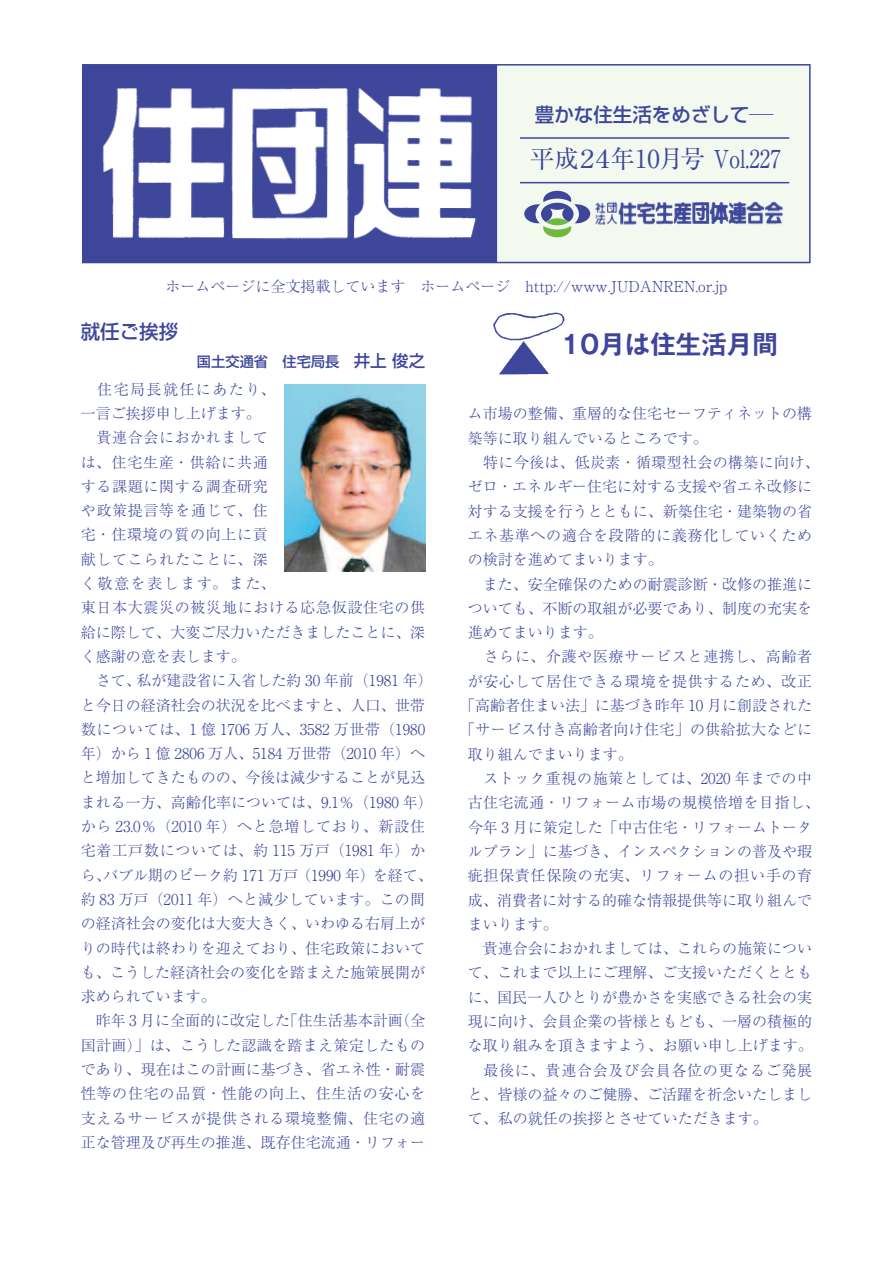
<style>
.page{position:relative;width:893px;height:1263px;background:#fff}
.page>*{position:absolute;margin:0;border:0;box-sizing:border-box;transform-origin:0 0}
.t1{font:700 25.5px "Gothic MB101 Pr 6 De";color:#3d469a}
.t2{font:24.75px "Ryumin Pr 6";color:#3d469a}
.t3{font:500 19.5px "Shin Go Pr 6";color:#3d469a}
.t4{font:300 15px/24.3px "Ryumin Pr 6";color:#3d469a}
.t5{font:300 15px "Ryumin Pr 6";letter-spacing:.05em;color:#3d469a}
.t6{font:300 15px "Ryumin Pr 6";letter-spacing:.025em;color:#3d469a}
.t7{font:300 15px "Ryumin Pr 6";letter-spacing:.04em;color:#3d469a}
.t8{font:300 15px "Ryumin Pr 6";letter-spacing:.02em;color:#3d469a}
.t9{font:300 15px "Ryumin Pr 6";letter-spacing:.045em;color:#3d469a}
.t10{font:500 14.25px "Shin Go Pr 6";color:#3d469a}
.s1{font-size:16.5px}
</style>
<div class="page">
<img style="left:285px;top:385px;width:140px;height:187px">
<svg style="left:82px;top:263px;width:729px;height:1px"></svg>
<div style="left:485px;top:65px;width:325px;height:197px;background:#f4f9ef"></div>
<div style="left:85px;top:67px;width:412px;height:193px;background:#3d469a"></div>
<img style="left:88px;top:74px;width:698px;height:182px">
<div style="left:82px;top:64px;width:729px;height:199px;border:2px solid #3d469a"></div>
<hr style="left:520px;top:137px;width:269px;height:2px;background:#3d469a">
<hr style="left:520px;top:182px;width:269px;height:1px;background:#3d469a">
<img style="left:493px;top:312px;width:72px;height:63px">
<h3 class="t3" style="left:535px;top:98px;width:240px">豊かな住生活をめざして─</h3>
<h2 class="t2" style="left:530px;top:140px;width:253px">平成２４年10月号 Vol.227</h2>
<p class="t4" style="left:166px;top:273px;width:563px">ホームページに全文掲載しています　ホームページ　http://www.JUDANREN.or.jp</p>
<h1 class="t1" style="left:561px;top:323px;width:219px">10月は住生活月間</h1>
<h3 class="t3" style="left:81px;top:315px;width:99px">就任ご挨拶</h3>
<p class="t10" style="left:197px;top:350px;width:230px">国土交通省　住宅局長　<span class="s1">井上 俊之</span></p>
<p class="t4" style="left:81px;top:376px;width:353px">　住宅局長就任にあたり、<br>一言ご挨拶申し上げます。<br>　貴連合会におかれまして<br>は、住宅生産・供給に共通<br>する課題に関する調査研究<br>や政策提言等を通じて、住<br>宅・住環境の質の向上に貢<br>献してこられたことに、深<br>く敬意を表します。また、<br>東日本大震災の被災地における応急仮設住宅の供給に際して、大変ご尽力いただきましたことに、深く感謝の意を表します。<br>　さて、私が建設省に入省した約 30 年前（1981 年）と今日の経済社会の状況を比べますと、人口、世帯数については、1 億 1706 万人、3582 万世帯（1980年）から 1 億 2806 万人、5184 万世帯（2010 年）へと増加してきたものの、今後は減少することが見込まれる一方、高齢化率については、9.1％（1980 年）から 23.0％（2010 年）へと急増しており、新設住宅着工戸数については、約 115 万戸（1981 年）から、バブル期のピーク約 171 万戸（1990 年）を経て、約 83 万戸（2011 年）へと減少しています。この間の経済社会の変化は大変大きく、いわゆる右肩上がりの時代は終わりを迎えており、住宅政策においても、こうした経済社会の変化を踏まえた施策展開が求められています。<br>　昨年 3 月に全面的に改定した「住生活基本計画（全国計画）」は、こうした認識を踏まえ策定したものであり、現在はこの計画に基づき、省エネ性・耐震性等の住宅の品質・性能の向上、住生活の安心を支えるサービスが提供される環境整備、住宅の適正な管理及び再生の推進、既存住宅流通・リフォー</p>
<p class="t4" style="left:468px;top:401px;width:346px">ム市場の整備、重層的な住宅セーフティネットの構</p>
<p class="t4" style="left:468px;top:425px;width:241px">築等に取り組んでいるところです。</p>
<p class="t6" style="left:468px;top:451px;width:353px">　特に今後は、低炭素・循環型社会の構築に向け、</p>
<p class="t4" style="left:468px;top:474px;width:346px">ゼロ・エネルギー住宅に対する支援や省エネ改修に</p>
<p class="t4" style="left:468px;top:498px;width:346px">対する支援を行うとともに、新築住宅・建築物の省</p>
<p class="t9" style="left:468px;top:523px;width:346px">エネ基準への適合を段階的に義務化していくため</p>
<p class="t4" style="left:468px;top:547px;width:196px">の検討を進めてまいります。</p>
<p class="t4" style="left:468px;top:571px;width:346px">　また、安全確保のための耐震診断・改修の推進に</p>
<p class="t4" style="left:468px;top:595px;width:346px">ついても、不断の取組が必要であり、制度の充実を</p>
<p class="t4" style="left:468px;top:619px;width:136px">進めてまいります。</p>
<p class="t5" style="left:468px;top:645px;width:346px">　さらに、介護や医療サービスと連携し、高齢者</p>
<p class="t5" style="left:468px;top:669px;width:346px">が安心して居住できる環境を提供するため、改正</p>
<p class="t4" style="left:460px;top:692px;width:353px">「高齢者住まい法」に基づき昨年 10 月に創設された</p>
<p class="t8" style="left:460px;top:718px;width:353px">「サービス付き高齢者向け住宅」の供給拡大などに</p>
<p class="t4" style="left:468px;top:741px;width:166px">取り組んでまいります。</p>
<p class="t7" style="left:468px;top:766px;width:346px">　ストック重視の施策としては、2020 年までの中</p>
<p class="t6" style="left:468px;top:791px;width:353px">古住宅流通・リフォーム市場の規模倍増を目指し、</p>
<p class="t4" style="left:468px;top:814px;width:346px">今年 3 月に策定した「中古住宅・リフォームトータ</p>
<p class="t4" style="left:468px;top:838px;width:346px">ルプラン」に基づき、インスペクションの普及や瑕</p>
<p class="t5" style="left:468px;top:864px;width:346px">疵担保責任保険の充実、リフォームの担い手の育</p>
<p class="t4" style="left:468px;top:887px;width:346px">成、消費者に対する的確な情報提供等に取り組んで</p>
<p class="t4" style="left:468px;top:911px;width:91px">まいります。</p>
<p class="t4" style="left:468px;top:935px;width:346px">　貴連合会におかれましては、これらの施策につい</p>
<p class="t4" style="left:468px;top:960px;width:346px">て、これまで以上にご理解、ご支援いただくととも</p>
<p class="t4" style="left:468px;top:984px;width:346px">に、国民一人ひとりが豊かさを実感できる社会の実</p>
<p class="t4" style="left:468px;top:1008px;width:346px">現に向け、会員企業の皆様ともども、一層の積極的</p>
<p class="t4" style="left:468px;top:1033px;width:347px">な取り組みを頂きますよう、お願い申し上げます。</p>
<p class="t5" style="left:468px;top:1058px;width:346px">　最後に、貴連合会及び会員各位の更なるご発展</p>
<p class="t4" style="left:468px;top:1081px;width:346px">と、皆様の益々のご健勝、ご活躍を祈念いたしまし</p>
<p class="t4" style="left:468px;top:1105px;width:301px">て、私の就任の挨拶とさせていただきます。</p>
</div>
